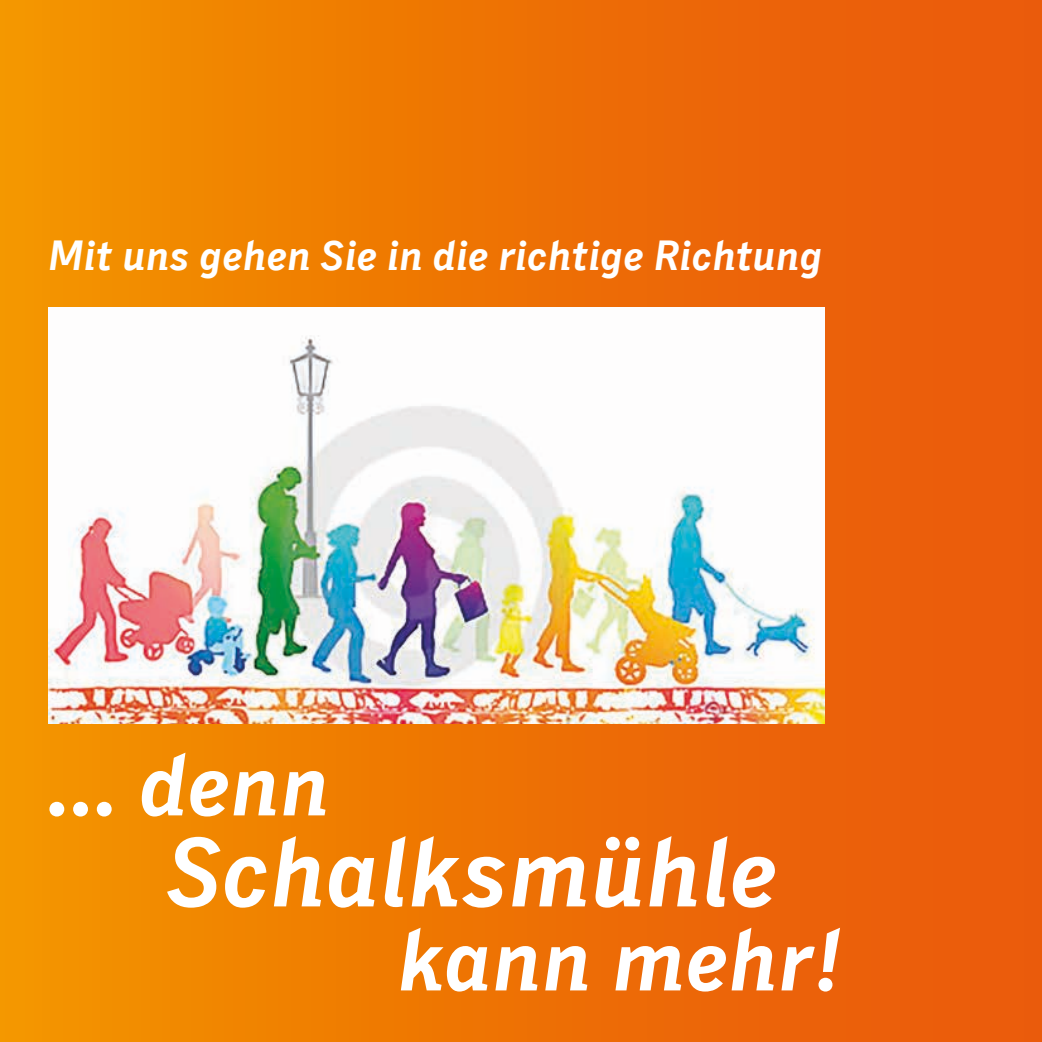
<style>
.page{position:relative;width:1042px;height:1042px;background:#fff}
.page>*{position:absolute;margin:0;border:0;box-sizing:border-box;transform-origin:0 0}
.t1{font:italic 700 98px "CDU Skopex";color:#fff}
.t2{font:italic 700 87.5px "CDU Skopex";color:#fff}
.t3{font:italic 700 42px "CDU Skopex";color:#fff}
</style>
<div class="page">
<div style="left:0;top:0;width:1042px;height:1042px;background:linear-gradient(to right,#f39300,#e9550d)"></div>
<img style="left:48px;top:308px;width:776px;height:416px">
<p class="t3" style="left:48px;top:230px;width:776px">Mit uns gehen Sie in die richtige Richtung</p>
<h2 class="t2" style="left:48px;top:733px;width:284px">... denn</h2>
<h1 class="t1" style="left:168px;top:815px;width:612px">Schalksmühle</h1>
<h2 class="t2" style="left:398px;top:908px;width:448px">kann mehr!</h2>
</div>
